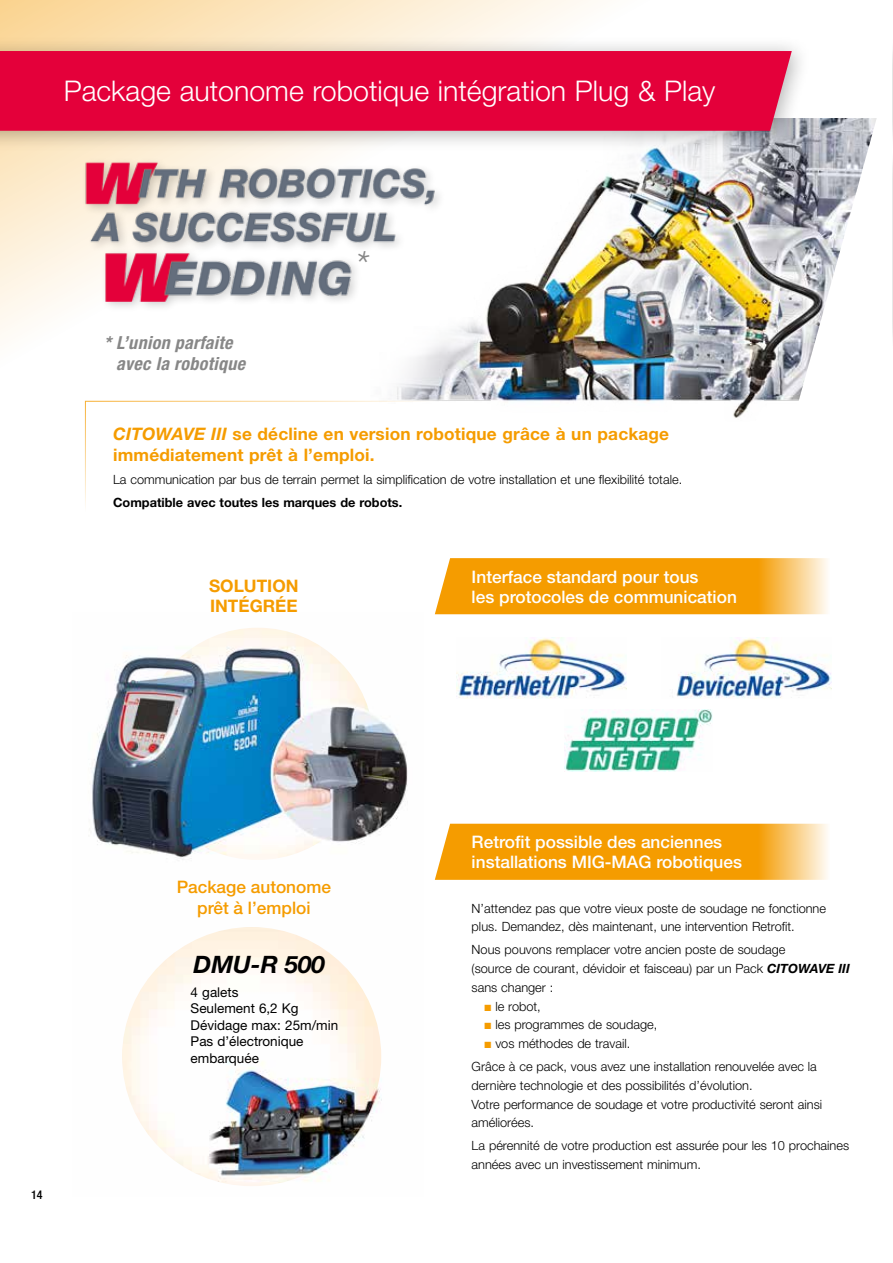
<style>
.page{position:relative;width:893px;height:1263px;background:#fff}
.page>*{position:absolute;margin:0;border:0;box-sizing:border-box;transform-origin:0 0}
.t1{font:italic 300 39px "Helvetica Neue LT Std";color:#878787}
.t2{font:300 28.5px "Helvetica Neue LT Std";color:#fff}
.t3{font:italic 700 24px "Helvetica Neue LT Std";color:#000}
.t4{font:italic 700 condensed 18px/21px "Helvetica Neue LT Std";letter-spacing:.02em;color:#878787}
.t5{font:500 17.25px/20.2px "Helvetica Neue LT Std";color:#fff}
.t6{font:700 17.25px/20.2px "Helvetica Neue LT Std";letter-spacing:.01em;color:#f59c00}
.t7{font:500 17.25px/20.2px "Helvetica Neue LT Std";color:#f59c00;text-align:center}
.t8{font:13.5px/16.5px "Helvetica Neue LT Std";color:#000}
.t9{font:300 12.75px/18.8px "Helvetica Neue LT Std";color:#000}
.t10{font:700 12.75px "Helvetica Neue LT Std";color:#000}
.t11{font:500 condensed 12px "Helvetica Neue LT Std";color:#000}
.s1{font-style:italic}
.s2{font-weight:700;font-style:italic}
.s3{color:#f59c00}
</style>
<div class="page">
<svg style="left:892px;top:163px;width:1px;height:170px"></svg>
<svg style="left:892px;top:52px;width:1px;height:79px"></svg>
<svg style="left:0;top:0;width:591px;height:438px"></svg>
<img style="left:89px;top:628px;width:319px;height:558px">
<img style="left:122px;top:927px;width:259px;height:259px;border-radius:130px">
<img style="left:142px;top:628px;width:232px;height:232px;border-radius:116px">
<img style="left:370px;top:118px;width:507px;height:303px">
<div style="left:81px;top:157px;width:365px;height:156px;background:#000;opacity:.2"></div>
<img style="left:79px;top:155px;width:359px;height:146px">
<svg style="left:85px;top:400px;width:367px;height:107px"></svg>
<div style="left:0;top:35px;width:812px;height:118px;background:#000;opacity:.3"></div>
<div style="left:0;top:51px;width:792px;height:80px;background:#e4003a"></div>
<svg style="left:435px;top:558px;width:393px;height:56px;background:#f5a61b"></svg>
<svg style="left:435px;top:824px;width:393px;height:56px;background:#f5a61b"></svg>
<img style="left:456px;top:638px;width:170px;height:60px">
<img style="left:676px;top:638px;width:156px;height:60px">
<img style="left:565px;top:709px;width:147px;height:63px">
<h2 class="t2" style="left:64px;top:74px;width:653px">Package autonome robotique intégration Plug &amp; Play</h2>
<h3 class="t4" style="left:116px;top:332px;width:130px;text-indent:-12px">* L’union parfaite avec la robotique</h3>
<h1 class="t1" style="left:355px;top:242px;width:15px">*</h1>
<h3 class="t6" style="left:113px;top:423px;width:558px;line-height:21px"><span class="s1">CITOWAVE III</span> se décline en version robotique grâce à un package immédiatement prêt à l’emploi.</h3>
<p class="t9" style="left:113px;top:469px;width:571px">La communication par bus de terrain permet la simplification de votre installation et une flexibilité totale.</p>
<p class="t10" style="left:113px;top:494px;width:291px">Compatible avec toutes les marques de robots.</p>
<h3 class="t6" style="left:209px;top:575px;width:91px">SOLUTION<br>INTÉGRÉE</h3>
<h3 class="t5" style="left:472px;top:566px;width:267px">Interface standard pour tous<br>les protocoles de communication</h3>
<p class="t11" style="left:31px;top:1188px;width:13px">14</p>
<h3 class="t7" style="left:177px;top:877px;width:156px">Package autonome prêt à l’emploi</h3>
<h3 class="t3" style="left:194px;top:949px;width:133px">DMU-R 500</h3>
<p class="t8" style="left:191px;top:983px;width:149px">4 galets<br>Seulement 6,2 Kg<br>Dévidage max: 25m/min<br>Pas d’électronique embarquée</p>
<h3 class="t5" style="left:472px;top:832px;width:272px">Retrofit possible des anciennes installations MIG-MAG robotiques</h3>
<p class="t9" style="left:472px;top:898px;width:356px">N’attendez pas que votre vieux poste de soudage ne fonctionne plus. Demandez, dès maintenant, une intervention Retrofit.</p>
<p class="t9" style="left:472px;top:940px;width:380px">Nous pouvons remplacer votre ancien poste de soudage<br>(source de courant, dévidoir et faisceau) par un Pack <span class="s2">CITOWAVE III </span>sans changer :</p>
<p class="t9" style="left:484px;top:996px;width:58px"><span class="s3">■</span> le robot,</p>
<p class="t9" style="left:484px;top:1015px;width:174px"><span class="s3">■</span> les programmes de soudage,</p>
<p class="t9" style="left:472px;top:1032px;width:347px;line-height:23px;text-indent:13px"><span class="s3">■</span> vos méthodes de travail.<br>Grâce à ce pack, vous avez une installation renouvelée avec la</p>
<p class="t9" style="left:472px;top:1076px;width:352px">dernière technologie et des possibilités d’évolution.<br>Votre performance de soudage et votre productivité seront ainsi améliorées.</p>
<p class="t9" style="left:472px;top:1136px;width:379px">La pérennité de votre production est assurée pour les 10 prochaines années avec un investissement minimum.</p>
</div>
